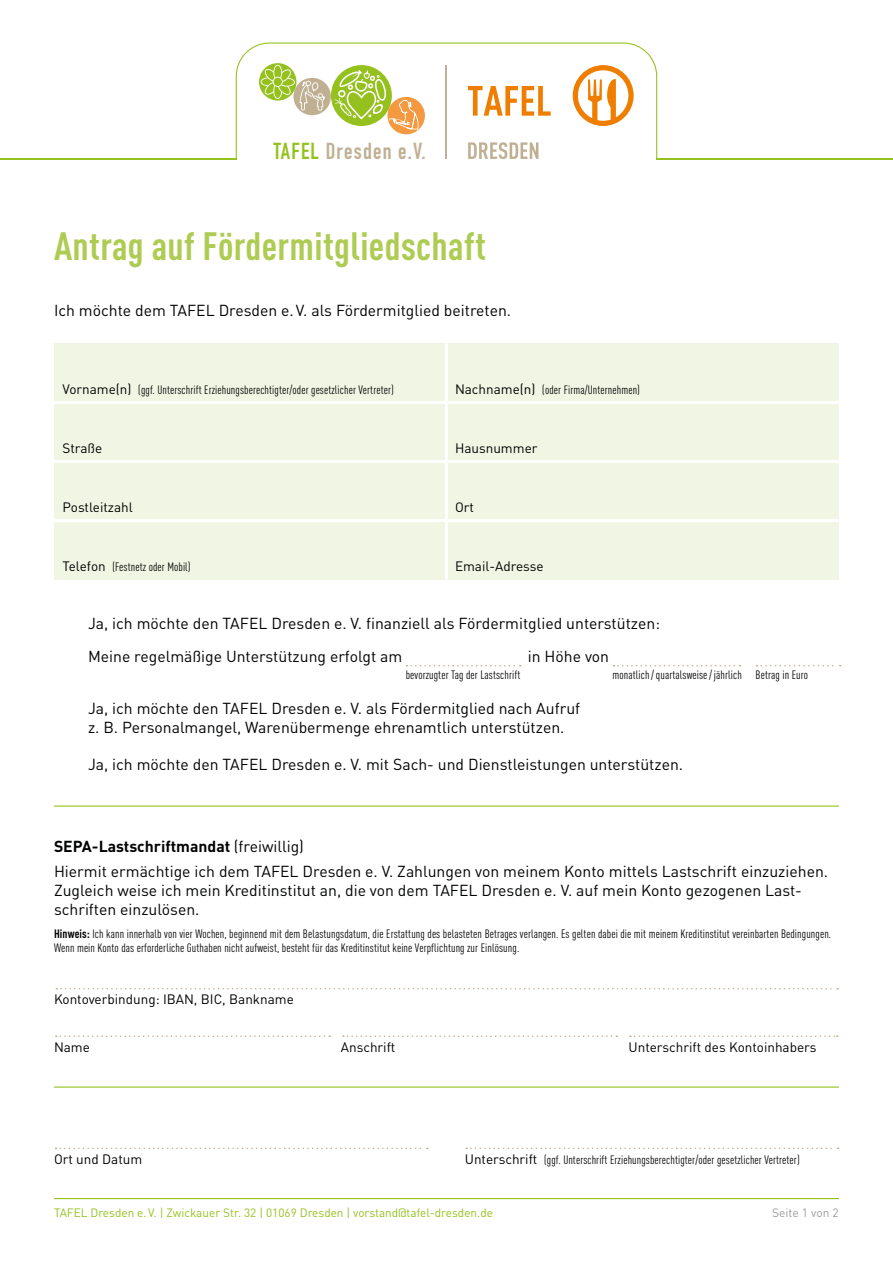
<style>
.page{position:relative;width:893px;height:1263px;background:#fff}
.page>*{position:absolute;margin:0;border:0;box-sizing:border-box;transform-origin:0 0}
.t1{font:700 condensed 39px "DIN Pro";letter-spacing:.01em;color:#aecc53}
.t2{font:700 22.8px "DIN Condensed";letter-spacing:.05em;color:#c0b093}
.t3{font:15.75px/18.9px "DIN Pro";color:#010202}
.t4{font:13.5px "DIN Pro";color:#000}
.t5{font:condensed 12px/14.4px "DIN Pro";letter-spacing:.01em;color:#000}
.t6{font:12px "DIN Pro";color:#95c11f}
.t7{font:12px "DIN Pro";color:#9d9d9c}
.s1{color:#95c11f}
.s2{font-stretch:normal;font-size:13.5px}
.s3{font-weight:700}
</style>
<div class="page">
<div style="left:54px;top:343px;width:785px;height:236px;background:#f1f6e4"></div>
<hr style="left:445px;top:343px;width:3px;height:58px;background:#fff">
<hr style="left:54px;top:401px;width:392px;height:3px;background:#fff">
<hr style="left:446px;top:401px;width:393px;height:3px;background:#fff">
<hr style="left:445px;top:404px;width:3px;height:56px;background:#fff">
<hr style="left:54px;top:460px;width:392px;height:3px;background:#fff">
<hr style="left:446px;top:460px;width:393px;height:3px;background:#fff">
<hr style="left:445px;top:463px;width:3px;height:56px;background:#fff">
<hr style="left:54px;top:519px;width:392px;height:3px;background:#fff">
<hr style="left:446px;top:519px;width:393px;height:3px;background:#fff">
<hr style="left:445px;top:522px;width:3px;height:57px;background:#fff">
<svg style="left:236px;top:43px;width:421px;height:116px"></svg>
<svg style="left:468px;top:142px;width:70px;height:17px"></svg>
<svg style="left:468px;top:86px;width:83px;height:30px"></svg>
<svg style="left:573px;top:65px;width:61px;height:61px"></svg>
<hr style="left:446px;top:65px;width:1px;height:94px;background:#c0b093">
<svg style="left:259px;top:63px;width:37px;height:38px"></svg>
<div style="left:293px;top:78px;width:38px;height:37px;background:#c0b093;border-radius:50%"></div>
<svg style="left:261px;top:65px;width:64px;height:46px"></svg>
<div style="left:331px;top:65px;width:61px;height:61px;background:#95c11f;border-radius:50%"></div>
<svg style="left:335px;top:70px;width:90px;height:64px"></svg>
<hr style="left:656px;top:158px;width:237px;height:1px;background:#95c11f">
<hr style="left:0;top:158px;width:237px;height:1px;background:#95c11f">
<hr style="left:54px;top:805px;width:785px;height:2px;background:#95c11f">
<hr style="left:54px;top:1086px;width:785px;height:2px;background:#95c11f">
<hr style="left:54px;top:1198px;width:785px;height:1px;background:#95c11f">
<svg style="left:406px;top:665px;width:115px;height:1px"></svg>
<svg style="left:56px;top:988px;width:782px;height:1px"></svg>
<svg style="left:56px;top:1035px;width:274px;height:2px"></svg>
<svg style="left:343px;top:1035px;width:274px;height:2px"></svg>
<svg style="left:630px;top:1035px;width:208px;height:2px"></svg>
<svg style="left:613px;top:665px;width:127px;height:1px"></svg>
<svg style="left:756px;top:665px;width:85px;height:1px"></svg>
<svg style="left:56px;top:1147px;width:372px;height:2px"></svg>
<svg style="left:466px;top:1147px;width:372px;height:2px"></svg>
<h2 class="t2" style="left:273px;top:135px;width:154px"><span class="s1">TAFEL</span> Dresden e.V.</h2>
<h1 class="t1" style="left:54px;top:217px;width:433px">Antrag auf Fördermitgliedschaft</h1>
<p class="t3" style="left:54px;top:299px;width:459px">Ich möchte dem TAFEL Dresden e.V. als Fördermitglied beitreten.</p>
<p class="t5" style="left:63px;top:382px;width:333px"><span class="s2">Vorname(n)</span> (ggf. Unterschrift Erziehungsberechtigter/oder gesetzlicher Vertreter)</p>
<p class="t5" style="left:455px;top:382px;width:186px"><span class="s2">Nachname(n)</span> (oder Firma/Unternehmen)</p>
<p class="t4" style="left:63px;top:437px;width:41px">Straße</p>
<p class="t4" style="left:455px;top:437px;width:84px">Hausnummer</p>
<p class="t4" style="left:63px;top:496px;width:72px">Postleitzahl</p>
<p class="t4" style="left:455px;top:496px;width:20px">Ort</p>
<p class="t5" style="left:63px;top:559px;width:130px"><span class="s2">Telefon</span> (Festnetz oder Mobil)</p>
<p class="t4" style="left:455px;top:555px;width:90px">Email-Adresse</p>
<p class="t3" style="left:88px;top:605px;width:573px;line-height:33.3px">Ja, ich möchte den TAFEL Dresden e. V. finanziell als Fördermitglied unterstützen:<br>Meine regelmäßige Unterstützung erfolgt am</p>
<p class="t3" style="left:528px;top:645px;width:83px">in Höhe von</p>
<p class="t5" style="left:406px;top:667px;width:116px">bevorzugter Tag der Lastschrift</p>
<p class="t5" style="left:612px;top:667px;width:197px">monatlich/quartalsweise/ jährlich Betrag in Euro</p>
<p class="t3" style="left:88px;top:697px;width:494px">Ja, ich möchte den TAFEL Dresden e. V. als Fördermitglied nach Aufruf z. B. Personalmangel, Warenübermenge ehrenamtlich unterstützen.</p>
<p class="t3" style="left:88px;top:754px;width:597px">Ja, ich möchte den TAFEL Dresden e. V. mit Sach- und Dienstleistungen unterstützen.</p>
<p class="t3" style="left:54px;top:832px;width:776px;line-height:25.3px"><span class="s3">SEPA-Lastschriftmandat</span> (freiwillig)<br>Hiermit ermächtige ich dem TAFEL Dresden e. V. Zahlungen von meinem Konto mittels Lastschrift einzuziehen.</p>
<p class="t3" style="left:54px;top:879px;width:749px">Zugleich weise ich mein Kreditinstitut an, die von dem TAFEL Dresden e. V. auf mein Konto gezogenen Last&shy;schriften einzulösen.</p>
<p class="t5" style="left:54px;top:925px;width:779px"><span class="s3">Hinweis:</span> Ich kann innerhalb von vier Wochen, beginnend mit dem Belastungsdatum, die Erstattung des belasteten Betrages verlangen. Es gelten dabei die mit meinem Kreditinstitut vereinbarten Bedingungen.<br>Wenn mein Konto das erforderliche Guthaben nicht aufweist, besteht für das Kreditinstitut keine Verpflichtung zur Einlösung.</p>
<p class="t4" style="left:54px;top:988px;width:241px">Kontoverbindung: IBAN, BIC, Bankname</p>
<p class="t4" style="left:54px;top:1037px;width:38px">Name</p>
<p class="t4" style="left:341px;top:1037px;width:56px">Anschrift</p>
<p class="t4" style="left:629px;top:1037px;width:189px">Unterschrift des Kontoinhabers</p>
<p class="t4" style="left:54px;top:1148px;width:90px">Ort und Datum</p>
<p class="t5" style="left:465px;top:1152px;width:336px"><span class="s2">Unterschrift</span> (ggf. Unterschrift Erziehungsberechtigter/oder gesetzlicher Vertreter)</p>
<p class="t6" style="left:54px;top:1203px;width:440px">TAFEL Dresden e.V. | Zwickauer Str. 32 | 01069 Dresden | vorstand@tafel-dresden.de</p>
<p class="t7" style="left:772px;top:1203px;width:68px">Seite 1 von 2</p>
</div>
